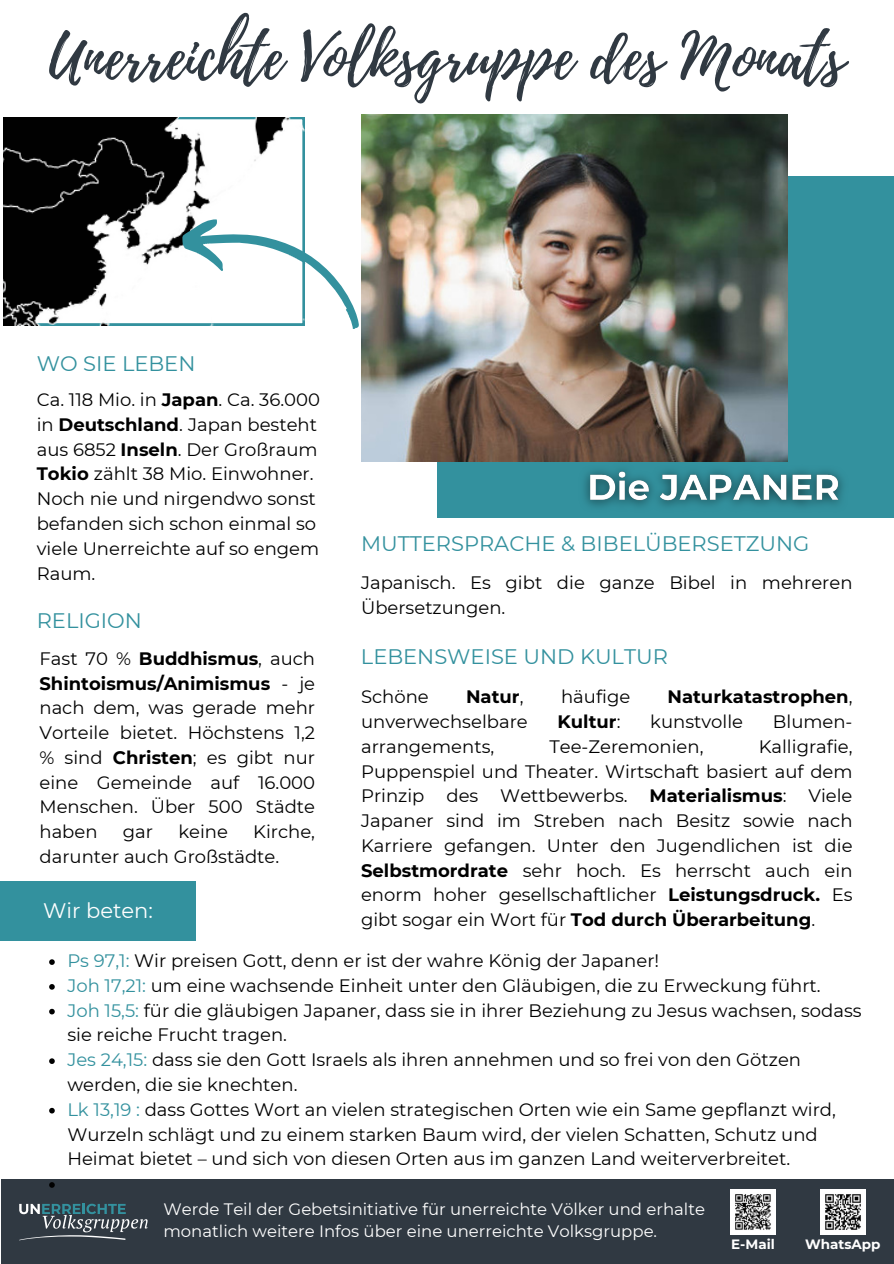
<style>
.page{position:relative;width:894px;height:1264px;background:#fff}
.page>*{position:absolute;margin:0;border:0;box-sizing:border-box;transform-origin:0 0}
.t1{font:62.25px "Playlist Script";color:#303942}
.t2{font:21px "Montserrat";color:#33919e}
.t3{font:21px "Montserrat";color:#fff}
.t4{font:18px/24.8px "Montserrat";color:#000}
.t5{font:700 18px "Montserrat";color:#000}
.t6{font:16.5px/22.5px "Montserrat";color:#fff}
.t7{font:700 13.5px "Montserrat";color:#fff}
.s1{font-weight:700}
.s2{font-weight:400}
.s3{color:#33919e}
</style>
<div class="page">
<img style="left:4px;top:117px;width:300px;height:208px">
<svg style="left:173px;top:203px;width:186px;height:126px"></svg>
<div style="left:0;top:881px;width:195px;height:59px;background:#33919e"></div>
<div style="left:1px;top:1178px;width:892px;height:85px;background:#303942"></div>
<img style="left:820px;top:1189px;width:45px;height:45px">
<svg style="left:19px;top:1203px;width:128px;height:37px"></svg>
<img style="left:730px;top:1189px;width:45px;height:45px">
<div style="left:437px;top:177px;width:456px;height:341px;background:#33919e"></div>
<img style="left:361px;top:115px;width:426px;height:346px">
<svg style="left:49px;top:959px;width:6px;height:5px"></svg>
<svg style="left:49px;top:984px;width:6px;height:5px"></svg>
<svg style="left:49px;top:1008px;width:6px;height:6px"></svg>
<svg style="left:49px;top:1058px;width:6px;height:5px"></svg>
<svg style="left:49px;top:1107px;width:6px;height:6px"></svg>
<svg style="left:49px;top:1182px;width:6px;height:5px"></svg>
<img style="left:572px;top:456px;width:271px;height:51px">
<p class="t1" style="left:49px;top:13px;width:796px">Unerreichte Volksgruppe des Monats</p>
<h1 class="t2" style="left:37px;top:350px;width:160px">WO SIE LEBEN</h1>
<p class="t4" style="left:37px;top:387px;width:285px">Ca. 118 Mio. in <span class="s1">Japan</span>. Ca. 36.000 in <span class="s1">Deutschland</span>. Japan besteht aus 6852 <span class="s1">Inseln</span>. Der Großraum<br><span class="s1">Tokio</span> zählt 38 Mio. Einwohner.<br>Noch nie und nirgendwo sonst befanden sich schon einmal so viele Unerreichte auf so engem<br>Raum.</p>
<p class="t2" style="left:37px;top:608px;width:107px">RELIGION</p>
<p class="t4" style="left:39px;top:646px;width:277px;text-align:justify">Fast 70 % <span class="s1">Buddhismus</span>, auch <span class="s1">Shintoismus/Animismus</span> - je nach dem, was gerade mehr Vorteile bietet. Höchstens 1,2 % sind <span class="s1">Christen</span>; es gibt nur eine Gemeinde auf 16.000<br>Menschen. Über 500 Städte haben</p>
<p class="t4" style="left:39px;top:819px;width:277px;text-indent:214px">Kirche, darunter auch Großstädte.</p>
<p class="t4" style="left:123px;top:819px;width:32px">gar</p>
<p class="t4" style="left:178px;top:819px;width:51px">keine</p>
<h5 class="t3" style="left:43px;top:897px;width:111px">Wir beten:</h5>
<h3 class="t2" style="left:361px;top:530px;width:450px">MUTTERSPRACHE &amp; BIBELÜBERSETZUNG</h3>
<h5 class="t4" style="left:361px;top:570px;width:493px">Japanisch. Es gibt die ganze Bibel in mehreren<br>Übersetzungen.</h5>
<p class="t2" style="left:361px;top:644px;width:308px">LEBENSWEISE UND KULTUR</p>
<h3 class="t4" style="left:361px;top:684px;width:69px">Schöne</h3>
<h3 class="t5" style="left:466px;top:685px;width:59px">Natur<span class="s2">,</span></h3>
<h3 class="t4" style="left:561px;top:684px;width:71px">häufige</h3>
<h3 class="t5" style="left:667px;top:685px;width:186px">Naturkatastrophen<span class="s2">,</span></h3>
<h3 class="t4" style="left:361px;top:709px;width:168px">unverwechselbare</h3>
<h3 class="t5" style="left:557px;top:710px;width:64px">Kultur<span class="s2">:</span></h3>
<h3 class="t4" style="left:650px;top:709px;width:94px">kunstvolle</h3>
<h3 class="t4" style="left:772px;top:709px;width:81px">Blumen-</h3>
<h3 class="t4" style="left:361px;top:734px;width:135px">arrangements,</h3>
<h3 class="t4" style="left:549px;top:734px;width:155px">Tee-Zeremonien,</h3>
<h3 class="t4" style="left:361px;top:734px;width:493px;text-align:justify;text-indent:397px">Kalligrafie, Puppenspiel und Theater. Wirtschaft basiert auf dem Prinzip des Wettbewerbs. <span class="s1">Materialismus</span>: Viele Japaner sind im Streben nach Besitz sowie nach Karriere gefangen. Unter den Jugendlichen ist die <span class="s1">Selbstmordrate</span> sehr hoch. Es herrscht auch ein enorm hoher gesellschaftlicher <span class="s1">Leistungsdruck.</span> Es gibt sogar ein Wort für <span class="s1">Tod durch Überarbeitung</span>.</h3>
<h3 class="t4" style="left:67px;top:948px;width:593px"><span class="s3">Ps 97,1:</span> Wir preisen Gott, denn er ist der wahre König der Japaner!</h3>
<h3 class="t4" style="left:67px;top:973px;width:754px"><span class="s3">Joh 17,21:</span> um eine wachsende Einheit unter den Gläubigen, die zu Erweckung führt.</h3>
<h5 class="t4" style="left:67px;top:997px;width:795px"><span class="s3">Joh 15,5:</span> für die gläubigen Japaner, dass sie in ihrer Beziehung zu Jesus wachsen, sodass sie reiche Frucht tragen.</h5>
<h5 class="t4" style="left:67px;top:1047px;width:735px"><span class="s3">Jes 24,15:</span> dass sie den Gott Israels als ihren annehmen und so frei von den Götzen werden, die sie knechten.</h5>
<h4 class="t4" style="left:67px;top:1096px;width:769px"><span class="s3">Lk 13,19 :</span> dass Gottes Wort an vielen strategischen Orten wie ein Same gepflanzt wird,<br>Wurzeln schlägt und zu einem starken Baum wird, der vielen Schatten, Schutz und<br>Heimat bietet – und sich von diesen Orten aus im ganzen Land weiterverbreitet.</h4>
<p class="t6" style="left:163px;top:1197px;width:543px">Werde Teil der Gebetsinitiative für unerreichte Völker und erhalte monatlich weitere Infos über eine unerreichte Volksgruppe.</p>
<p class="t7" style="left:731px;top:1236px;width:45px">E-Mail</p>
<p class="t7" style="left:804px;top:1236px;width:77px">WhatsApp</p>
</div>
